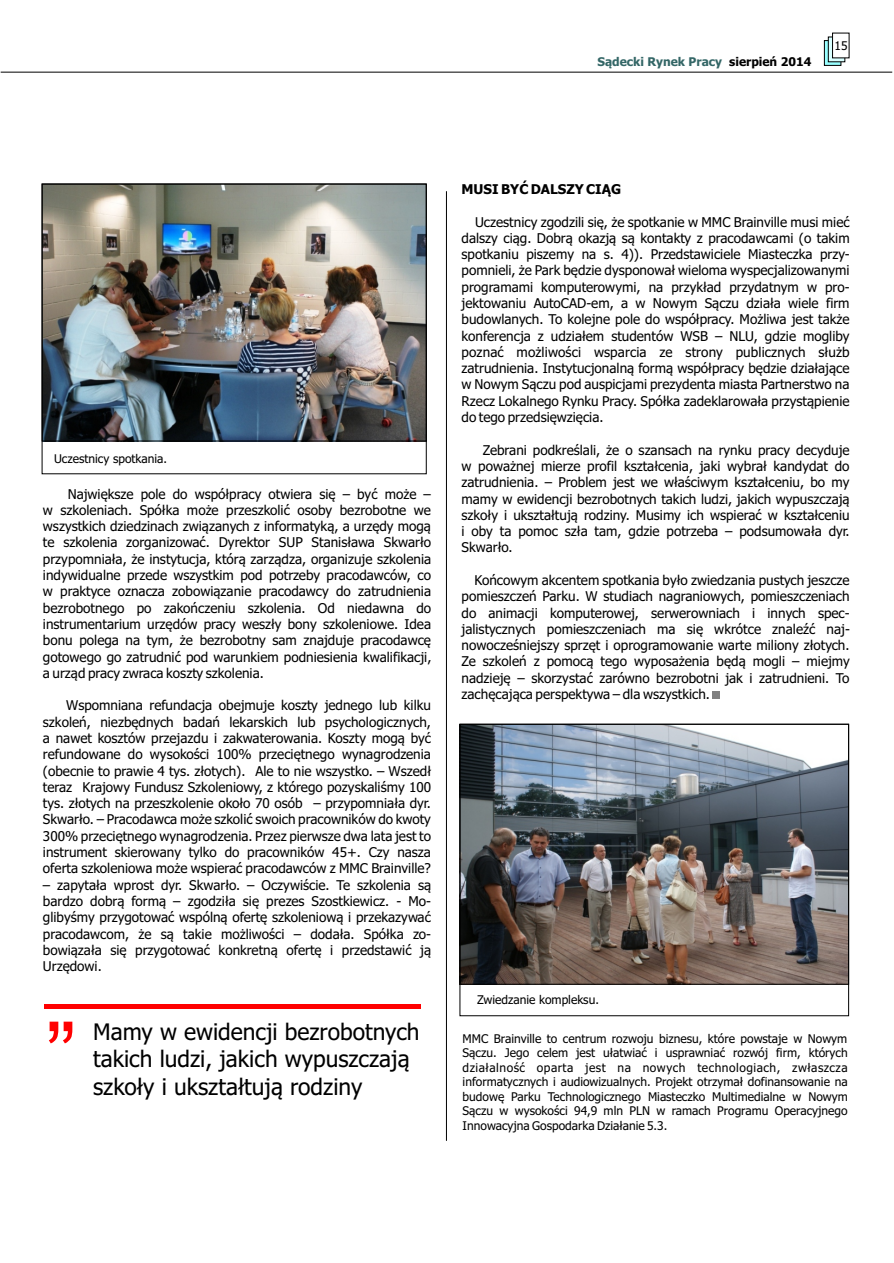
<style>
.page{position:relative;width:894px;height:1263px;background:#fff}
.page>*{position:absolute;margin:0;border:0;box-sizing:border-box;transform-origin:0 0}
.t1{font:93px "Arial";color:#f00}
.t2{font:22.8px/27.5px "Tahoma";color:#000}
.t3{font:13.5px/16.4px "Tahoma";color:#000;text-align:justify}
.t4{font:700 13.5px "Tahoma";color:#000}
.t5{font:12px/14.5px "Tahoma";color:#000;text-align:justify}
.t6{font:700 12px "Tahoma";color:#366}
.s1{color:#000}
</style>
<div class="page">
<div style="left:45px;top:1004px;width:376px;height:5px;background:#f00"></div>
<hr style="left:446px;top:191px;width:1px;height:950px;background:#000">
<div style="left:712px;top:691px;width:8px;height:8px;background:#808080"></div>
<svg style="left:824px;top:40px;width:17px;height:26px"></svg>
<svg style="left:828px;top:37px;width:17px;height:25px"></svg>
<div style="left:832px;top:33px;width:17px;height:25px;background:#fff;border:1px solid #000"></div>
<hr style="left:1px;top:72px;width:891px;height:1px;background:#000">
<img style="left:44px;top:186px;width:380px;height:253px">
<div style="left:42px;top:184px;width:384px;height:290px;border:1px solid #000"></div>
<img style="left:462px;top:726px;width:385px;height:256px">
<div style="left:460px;top:724px;width:389px;height:292px;border:1px solid #000"></div>
<p class="t6" style="left:597px;top:57px;width:215px">S¹decki Rynek Pracy <span class="s1">sierpieñ 2014</span></p>
<p class="t5" style="left:834px;top:39px;width:15px">15</p>
<p class="t4" style="left:462px;top:184px;width:161px">MUSI BYÆ DALSZY CI¥G</p>
<p class="t3" style="left:462px;top:215px;width:390px;text-indent:14px">Uczestnicy zgodzili siê, ¿e spotkanie w MMC Brainville musi mieæ dalszy ci¹g. Dobr¹ okazj¹ s¹ kontakty z pracodawcami (o takim spotkaniu piszemy na s. 4)). Przedstawiciele Miasteczka przy&shy;pomnieli, ¿e Park bêdzie dysponowa³ wieloma wyspecjalizowanymi programami komputerowymi, na przyk³ad przydatnym w pro&shy;jektowaniu AutoCAD-em, a w Nowym S¹czu dzia³a wiele firm budowlanych. To kolejne pole do wspó³pracy. Mo¿liwa jest tak¿e konferencja z udzia³em studentów WSB – NLU, gdzie mogliby poznaæ mo¿liwoœci wsparcia ze strony publicznych s³u¿b zatrudnienia. Instytucjonaln¹ form¹ wspó³pracy bêdzie dzia³aj¹ce w Nowym S¹czu pod auspicjami prezydenta miasta Partnerstwo na Rzecz Lokalnego Rynku Pracy. Spó³ka zadeklarowa³a przyst¹pienie do tego przedsiêwziêcia.</p>
<p class="t3" style="left:462px;top:443px;width:390px;text-indent:21px">Zebrani podkreœlali, ¿e o szansach na rynku pracy decyduje w powa¿nej mierze profil kszta³cenia, jaki wybra³ kandydat do zatrudnienia. – Problem jest we w³aœciwym kszta³ceniu, bo my</p>
<p class="t5" style="left:54px;top:452px;width:115px">Uczestnicy spotkania.</p>
<p class="t3" style="left:68px;top:487px;width:365px">Najwiêksze pole do wspó³pracy otwiera siê – byæ mo¿e –</p>
<p class="t3" style="left:462px;top:492px;width:390px">mamy w ewidencji bezrobotnych takich ludzi, jakich wypuszczaj¹</p>
<p class="t3" style="left:43px;top:503px;width:390px">w szkoleniach. Spó³ka mo¿e przeszkoliæ osoby bezrobotne we</p>
<p class="t3" style="left:462px;top:508px;width:390px">szko³y i ukszta³tuj¹ rodziny. Musimy ich wspieraæ w kszta³ceniu</p>
<p class="t3" style="left:43px;top:519px;width:390px">wszystkich dziedzinach zwi¹zanych z informatyk¹, a urzêdy mog¹</p>
<p class="t3" style="left:462px;top:524px;width:390px">i oby ta pomoc sz³a tam, gdzie potrzeba – podsumowa³a dyr.</p>
<p class="t3" style="left:43px;top:536px;width:390px">te szkolenia zorganizowaæ. Dyrektor SUP Stanis³awa Skwar³o</p>
<p class="t3" style="left:462px;top:540px;width:53px">Skwar³o.</p>
<p class="t3" style="left:43px;top:552px;width:390px">przypomnia³a, ¿e instytucja, któr¹ zarz¹dza, organizuje szkolenia indywidualne przede wszystkim pod potrzeby pracodawców, co</p>
<p class="t3" style="left:474px;top:573px;width:377px">Koñcowym akcentem spotkania by³o zwiedzania pustych jeszcze</p>
<p class="t3" style="left:43px;top:584px;width:390px">w praktyce oznacza zobowi¹zanie pracodawcy do zatrudnienia</p>
<p class="t3" style="left:462px;top:589px;width:390px">pomieszczeñ Parku. W studiach nagraniowych, pomieszczeniach</p>
<p class="t3" style="left:43px;top:601px;width:390px">bezrobotnego po zakoñczeniu szkolenia. Od niedawna do</p>
<p class="t3" style="left:462px;top:606px;width:390px">do animacji komputerowej, serwerowniach i innych spec-</p>
<p class="t3" style="left:43px;top:617px;width:390px">instrumentarium urzêdów pracy wesz³y bony szkoleniowe. Idea</p>
<p class="t3" style="left:462px;top:622px;width:390px">jalistycznych pomieszczeniach ma siê wkrótce znaleŸæ naj-</p>
<p class="t3" style="left:43px;top:633px;width:390px">bonu polega na tym, ¿e bezrobotny sam znajduje pracodawcê</p>
<p class="t3" style="left:462px;top:638px;width:390px">nowoczeœniejszy sprzêt i oprogramowanie warte miliony z³otych.</p>
<p class="t3" style="left:43px;top:650px;width:390px">gotowego go zatrudniæ pod warunkiem podniesienia kwalifikacji,</p>
<p class="t3" style="left:462px;top:655px;width:390px">Ze szkoleñ z pomoc¹ tego wyposa¿enia bêd¹ mogli – miejmy</p>
<p class="t3" style="left:43px;top:666px;width:222px">a urz¹d pracy zwraca koszty szkolenia.</p>
<p class="t3" style="left:462px;top:671px;width:390px">nadziejê – skorzystaæ zarówno bezrobotni jak i zatrudnieni. To zachêcaj¹ca perspektywa – dla wszystkich.</p>
<p class="t3" style="left:43px;top:698px;width:390px;text-indent:23px">Wspomniana refundacja obejmuje koszty jednego lub kilku szkoleñ, niezbêdnych badañ lekarskich lub psychologicznych, a nawet kosztów przejazdu i zakwaterowania. Koszty mog¹ byæ refundowane do wysokoœci 100% przeciêtnego wynagrodzenia (obecnie to prawie 4 tys. z³otych). Ale to nie wszystko. – Wszed³ teraz Krajowy Fundusz Szkoleniowy, z którego pozyskaliœmy 100 tys. z³otych na przeszkolenie oko³o 70 osób – przypomnia³a dyr.<br>Skwar³o. – Pracodawca mo¿e szkoliæ swoich pracowników do kwoty 300% przeciêtnego wynagrodzenia. Przez pierwsze dwa lata jest to instrument skierowany tylko do pracowników 45+. Czy nasza oferta szkoleniowa mo¿e wspieraæ pracodawców z MMC Brainville?</p>
<p class="t3" style="left:43px;top:878px;width:390px">– zapyta³a wprost dyr. Skwar³o. – Oczywiœcie. Te szkolenia s¹ bardzo dobr¹ form¹ – zgodzi³a siê prezes Szostkiewicz. - Mo&shy;glibyœmy przygotowaæ wspóln¹ ofertê szkoleniow¹ i przekazywaæ pracodawcom, ¿e s¹ takie mo¿liwoœci – doda³a. Spó³ka zo&shy;bowi¹za³a siê przygotowaæ konkretn¹ ofertê i przedstawiæ j¹<br>Urzêdowi.</p>
<h1 class="t1" style="left:76px;top:1043px;width:32px;rotate:-180deg">“</h1>
<h2 class="t2" style="left:93px;top:1020px;width:328px">Mamy w ewidencji bezrobotnych takich ludzi, jakich wypuszczaj¹ szko³y i ukszta³tuj¹ rodziny</h2>
<p class="t5" style="left:477px;top:993px;width:123px">Zwiedzanie kompleksu.</p>
<p class="t5" style="left:463px;top:1032px;width:387px">MMC Brainville to centrum rozwoju biznesu, które powstaje w Nowym S¹czu. Jego celem jest u³atwiaæ i usprawniaæ rozwój firm, których dzia³alnoœæ oparta jest na nowych technologiach, zw³aszcza informatycznych i audiowizualnych. Projekt otrzyma³ dofinansowanie na budowê Parku Technologicznego Miasteczko Multimedialne w Nowym S¹czu w wysokoœci 94,9 mln PLN w ramach Programu Operacyjnego Innowacyjna Gospodarka Dzia³anie 5.3.</p>
</div>
